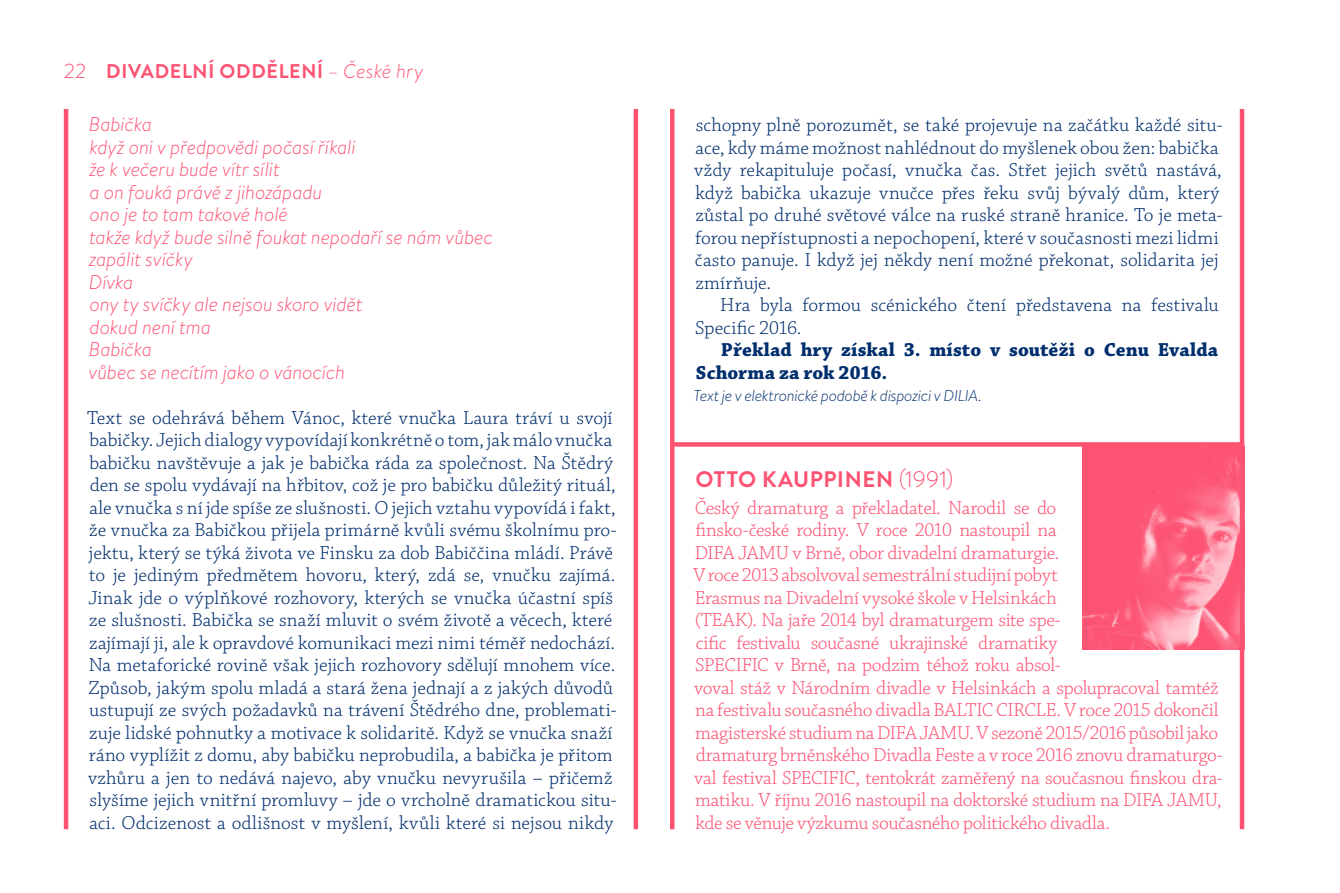
<style>
.page{position:relative;width:1340px;height:893px;background:#fff}
.page>*{position:absolute;margin:0;border:0;box-sizing:border-box;transform-origin:0 0}
.t1{font:700 22.5px "Brandon Text";letter-spacing:.025em;color:#fd5373}
.t2{font:300 19.8px/22.5px "Chaparral Pro";letter-spacing:.005em;color:#002e6d}
.t3{font:300 19.8px/22.5px "Chaparral Pro";letter-spacing:-.02em;color:#fd5373}
.t4{font:italic 300 19.8px/22.5px "Brandon Text";letter-spacing:-.01em;color:#fd5373}
.t5{font:700 19.8px/22.5px "Chaparral Pro";letter-spacing:.005em;color:#002e6d}
.t6{font:700 19.8px "Brandon Text";letter-spacing:.035em;color:#fd5373}
.t7{font:italic 300 15.75px "Brandon Text";letter-spacing:-.02em;color:#002e6d}
.s1{font-weight:300;font-size:20.25px}
.s2{font-weight:300;font-style:italic}
.s3{font-weight:300}
</style>
<div class="page">
<div style="left:670px;top:442px;width:574px;height:5px;background:#fd5373"></div>
<img style="left:1082px;top:447px;width:157px;height:202px">
<div style="left:633px;top:109px;width:5px;height:720px;background:#fd5373"></div>
<hr style="left:64px;top:109px;width:4px;height:720px;background:#fd5373">
<div style="left:1239px;top:109px;width:5px;height:720px;background:#fd5373"></div>
<hr style="left:670px;top:109px;width:4px;height:720px;background:#fd5373">
<p class="t6" style="left:64px;top:57px;width:361px"><span class="s1">22</span> DIVADELNÍ ODDĚLENÍ <span class="s2">– České hry</span></p>
<p class="t4" style="left:88px;top:112px;width:406px">Babička<br>když oni v předpovědi počasí říkali<br>že k večeru bude vítr sílit<br>a on fouká právě z jihozápadu<br>ono je to tam takové holé<br>takže když bude silně foukat nepodaří se nám vůbec zapálit svíčky<br>Dívka<br>ony ty svíčky ale nejsou skoro vidět<br>dokud není tma<br>Babička<br>vůbec se necítím jako o vánocích</p>
<p class="t2" style="left:87px;top:407px;width:531px">Text se odehrává během Vánoc, které vnučka Laura tráví u svojí babičky. Jejich dialogy vypovídají konkrétně o tom, jak málo vnučka babičku navštěvuje a jak je babička ráda za společnost. Na Štědrý den se spolu vydávají na hřbitov, což je pro babičku důležitý rituál, ale vnučka s ní jde spíše ze slušnosti. O jejich vztahu vypovídá i fakt, že vnučka za Babičkou přijela primárně kvůli svému školnímu pro&shy;jektu, který se týká života ve Finsku za dob Babiččina mládí. Právě to je jediným předmětem hovoru, který, zdá se, vnučku zajímá.<br>Jinak jde o výplňkové rozhovory, kterých se vnučka účastní spíš ze slušnosti. Babička se snaží mluvit o svém životě a věcech, které zajímají ji, ale k opravdové komunikaci mezi nimi téměř nedochází.<br>Na metaforické rovině však jejich rozhovory sdělují mnohem více.<br>Způsob, jakým spolu mladá a stará žena jednají a z jakých důvodů ustupují ze svých požadavků na trávení Štědrého dne, problemati&shy;zuje lidské pohnutky a motivace k solidaritě. Když se vnučka snaží ráno vyplížit z domu, aby babičku neprobudila, a babička je přitom vzhůru a jen to nedává najevo, aby vnučku nevyrušila – přičemž slyšíme jejich vnitřní promluvy – jde o vrcholně dramatickou situ&shy;aci. Odcizenost a odlišnost v myšlení, kvůli které si nejsou nikdy</p>
<p class="t2" style="left:694px;top:115px;width:530px">schopny plně porozumět, se také projevuje na začátku každé situ&shy;ace, kdy máme možnost nahlédnout do myšlenek obou žen: babička vždy rekapituluje počasí, vnučka čas. Střet jejich světů nastává, když babička ukazuje vnučce přes řeku svůj bývalý dům, který zůstal po druhé světové válce na ruské straně hranice. To je meta&shy;forou nepřístupnosti a nepochopení, které v současnosti mezi lidmi často panuje. I když jej někdy není možné překonat, solidarita jej zmírňuje.</p>
<p class="t2" style="left:695px;top:295px;width:525px;text-indent:25px">Hra byla formou scénického čtení představena na festivalu<br>Specific 2016.</p>
<p class="t5" style="left:696px;top:339px;width:524px;text-indent:25px">Překlad hry získal 3. místo v soutěži o Cenu Evalda<br>Schorma za rok 2016.</p>
<p class="t7" style="left:693px;top:385px;width:290px">Text je v elektronické podobě k dispozici v DILIA.</p>
<p class="t1" style="left:695px;top:463px;width:259px">OTTO KAUPPINEN <span class="s3">(1991)</span></p>
<p class="t3" style="left:693px;top:497px;width:531px">Český dramaturg a překladatel. Narodil se do<br>finsko-české rodiny. V roce 2010 nastoupil na<br>DIFA JAMU v Brně, obor divadelní dramaturgie.<br>V roce 2013 absolvoval semestrální studijní pobyt<br>Erasmus na Divadelní vysoké škole v Helsinkách<br>(TEAK). Na jaře 2014 byl dramaturgem site spe-<br>cific festivalu současné ukrajinské dramatiky<br>SPECIFIC v Brně, na podzim téhož roku absol-<br>voval stáž v Národním divadle v Helsinkách a spolupracoval tamtéž na festivalu současného divadla BALTIC CIRCLE. V roce 2015 dokončil magisterské studium na DIFA JAMU. V sezoně 2015/2016 působil jako dramaturg brněnského Divadla Feste a v roce 2016 znovu dramaturgo&shy;val festival SPECIFIC, tentokrát zaměřený na současnou finskou dra&shy;matiku. V říjnu 2016 nastoupil na doktorské studium na DIFA JAMU, kde se věnuje výzkumu současného politického divadla.</p>
</div>
